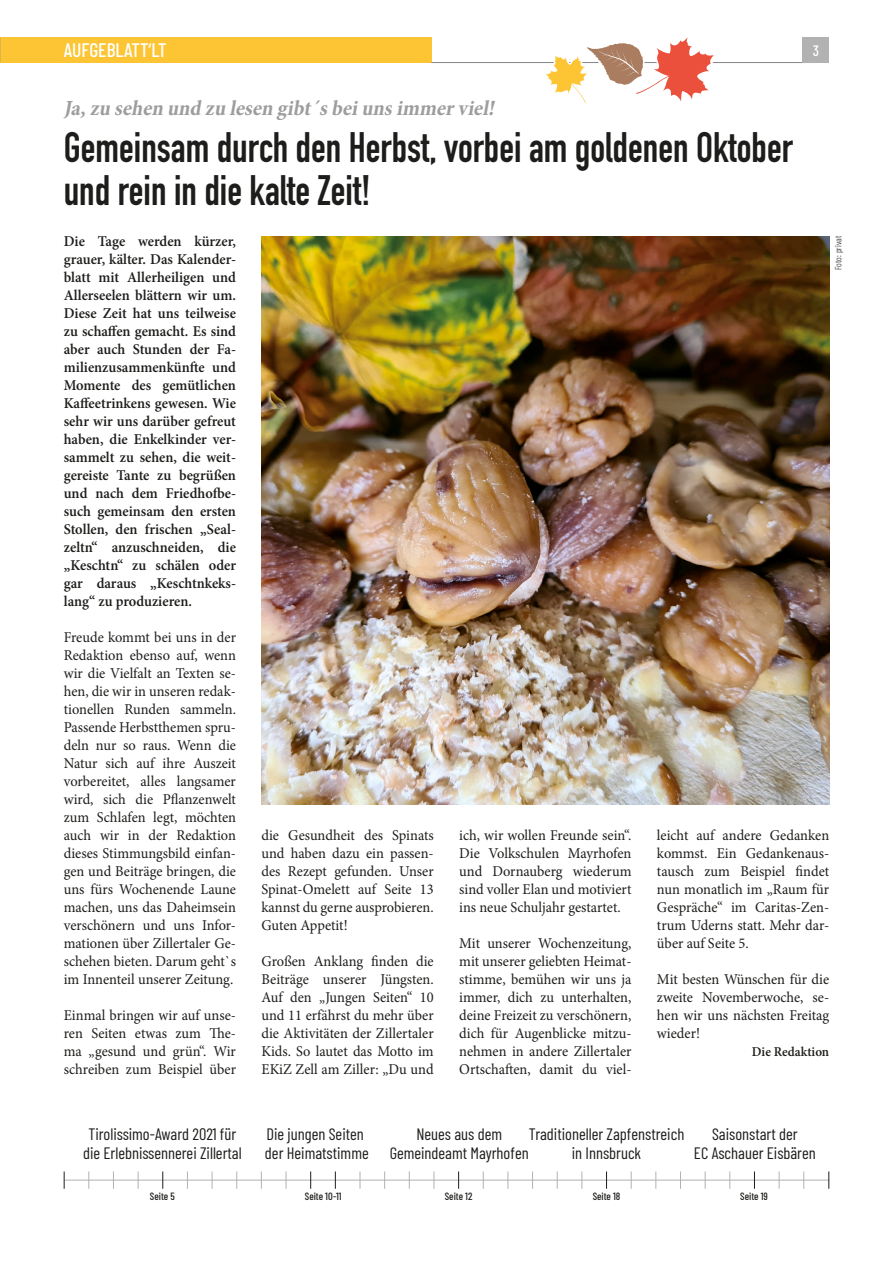
<style>
.page{position:relative;width:893px;height:1263px;background:#fff}
.page>*{position:absolute;margin:0;border:0;box-sizing:border-box;transform-origin:0 0}
.t1{font:42px/43.5px "DIN Engschrift LT Pro";color:#1d1d1b;scale:.95 1}
.t2{font:italic 700 condensed 21.75px "Minion Pro";color:#9d9d9d}
.t3{font:500 19.5px "Barlow Condensed";color:#fff}
.t4{font:16.5px/19.8px "Barlow Condensed";color:#1d1d1b;text-align:center}
.t5{font:15px/18px "Minion Pro";color:#1d1d1b;text-align:justify;scale:.96 1}
.t6{font:600 15px/18px "Minion Pro";color:#1d1d1b;text-align:justify;scale:.96 1}
.t7{font:500 15px "Barlow Condensed";color:#fff}
.t8{font:600 13.5px "Minion Pro";color:#1d1d1b;scale:.96 1}
.t9{font:500 10.5px "Barlow Condensed";color:#1d1d1b}
.t10{font:300 9px "Barlow Condensed";color:#1d1d1b}
</style>
<div class="page">
<div style="left:0;top:37px;width:431px;height:26px;background:#fdc534"></div>
<hr style="left:431px;top:62px;width:386px;height:1px;background:#878787">
<img style="left:261px;top:236px;width:568px;height:568px">
<hr style="left:65px;top:1180px;width:764px;height:1px;background:#b2b2b2">
<svg style="left:64px;top:1171px;width:1px;height:18px"></svg>
<svg style="left:88px;top:1171px;width:1px;height:18px"></svg>
<svg style="left:113px;top:1171px;width:1px;height:18px"></svg>
<svg style="left:138px;top:1171px;width:1px;height:18px"></svg>
<svg style="left:162px;top:1171px;width:1px;height:18px"></svg>
<svg style="left:187px;top:1171px;width:1px;height:18px"></svg>
<svg style="left:212px;top:1171px;width:1px;height:18px"></svg>
<svg style="left:236px;top:1171px;width:1px;height:18px"></svg>
<svg style="left:261px;top:1171px;width:1px;height:18px"></svg>
<svg style="left:286px;top:1171px;width:1px;height:18px"></svg>
<svg style="left:310px;top:1171px;width:1px;height:18px"></svg>
<svg style="left:335px;top:1171px;width:1px;height:18px"></svg>
<svg style="left:360px;top:1171px;width:1px;height:18px"></svg>
<svg style="left:384px;top:1171px;width:1px;height:18px"></svg>
<svg style="left:409px;top:1171px;width:1px;height:18px"></svg>
<svg style="left:434px;top:1171px;width:1px;height:18px"></svg>
<svg style="left:458px;top:1171px;width:1px;height:18px"></svg>
<svg style="left:483px;top:1171px;width:1px;height:18px"></svg>
<svg style="left:508px;top:1171px;width:1px;height:18px"></svg>
<svg style="left:532px;top:1171px;width:1px;height:18px"></svg>
<svg style="left:557px;top:1171px;width:1px;height:18px"></svg>
<svg style="left:581px;top:1171px;width:1px;height:18px"></svg>
<svg style="left:606px;top:1171px;width:1px;height:18px"></svg>
<svg style="left:631px;top:1171px;width:1px;height:18px"></svg>
<svg style="left:655px;top:1171px;width:1px;height:18px"></svg>
<svg style="left:680px;top:1171px;width:1px;height:18px"></svg>
<svg style="left:705px;top:1171px;width:1px;height:18px"></svg>
<svg style="left:729px;top:1171px;width:1px;height:18px"></svg>
<svg style="left:754px;top:1171px;width:1px;height:18px"></svg>
<svg style="left:779px;top:1171px;width:1px;height:18px"></svg>
<svg style="left:803px;top:1171px;width:1px;height:18px"></svg>
<svg style="left:828px;top:1171px;width:1px;height:18px"></svg>
<div style="left:803px;top:37px;width:26px;height:26px;background:#b2b2b2"></div>
<svg style="left:530px;top:37px;width:192px;height:245px"></svg>
<h3 class="t3" style="left:64px;top:36px;width:104px">AUFGEBLATT‘LT</h3>
<p class="t7" style="left:813px;top:40px;width:8px">3</p>
<h2 class="t2" style="left:64px;top:93px;width:437px">Ja,zu sehen und zu lesen gibt´sbeiunsimmerviel!</h2>
<h1 class="t1" style="left:64px;top:126px;width:769px">Gemeinsam durch den Herbst, vorbei am goldenen Oktober und rein in die kalte Zeit!</h1>
<p class="t6" style="left:64px;top:232px;width:181px">Die Tage werden kürzer, grauer, kälter. Das Kalender&shy;blatt mit Allerheiligen und Allerseelen blättern wir um.<br>Diese Zeit hat uns teilweise zu schaffen gemacht. Es sind aber auch Stunden der Fa&shy;milienzusammenkünfte und Momente des gemütlichen Kaffeetrinkens gewesen. Wie sehr wir uns darüber gefreut haben, die Enkelkinder ver&shy;sammelt zu sehen, die weit&shy;gereiste Tante zu begrüßen und nach dem Friedhofbe&shy;such gemeinsam den ersten Stollen, den frischen „Seal&shy;zeltn“ anzuschneiden, die „Keschtn“ zu schälen oder gar daraus „Keschtnkeks&shy;lang“ zu produzieren.</p>
<p class="t5" style="left:64px;top:628px;width:181px">Freude kommt bei uns in der Redaktion ebenso auf, wenn wir die Vielfalt an Texten se&shy;hen, die wir in unseren redak&shy;tionellen Runden sammeln.<br>Passende Herbstthemen spru&shy;deln nur so raus. Wenn die Natur sich auf ihre Auszeit vorbereitet, alles langsamer wird, sich die Pflanzenwelt zum Schlafen legt, möchten auch wir in der Redaktion dieses Stimmungsbild einfan&shy;gen und Beiträge bringen, die uns fürs Wochenende Laune machen, uns das Daheimsein verschönern und uns Infor&shy;mationen über Zillertaler Ge&shy;schehen bieten. Darum geht`s im Innenteil unserer Zeitung.</p>
<p class="t5" style="left:64px;top:1006px;width:181px">Einmal bringen wir auf unse&shy;ren Seiten etwas zum The&shy;ma „gesund und grün“. Wir schreiben zum Beispiel über</p>
<p class="t10" style="left:832px;top:270px;width:36px;rotate:-90deg">Foto: privat</p>
<p class="t5" style="left:459px;top:826px;width:181px">ich, wir wollen Freunde sein“.<br>Die Volkschulen Mayrhofen und Dornauberg wiederum sind voller Elan und motiviert ins neue Schuljahr gestartet.</p>
<p class="t5" style="left:459px;top:934px;width:181px">Mit unserer Wochenzeitung, mit unserer geliebten Heimat&shy;stimme, bemühen wir uns ja immer, dich zu unterhalten, deine Freizeit zu verschönern, dich für Augenblicke mitzu&shy;nehmen in andere Zillertaler Ortschaften, damit du viel-</p>
<p class="t5" style="left:657px;top:826px;width:181px">leicht auf andere Gedanken kommst. Ein Gedankenaus&shy;tausch zum Beispiel findet nun monatlich im „Raum für Gespräche“ im Caritas-Zen&shy;trum Uderns statt. Mehr dar&shy;über auf Seite 5.</p>
<p class="t5" style="left:657px;top:970px;width:181px">Mit besten Wünschen für die zweite Novemberwoche, se&shy;hen wir uns nächsten Freitag wieder!</p>
<p class="t8" style="left:752px;top:1042px;width:82px">Die Redaktion</p>
<p class="t5" style="left:261px;top:826px;width:181px">die Gesundheit des Spinats und haben dazu ein passen&shy;des Rezept gefunden. Unser Spinat-Omelett auf Seite 13 kannst du gerne ausprobieren.<br>Guten Appetit!</p>
<p class="t5" style="left:261px;top:952px;width:181px">Großen Anklang finden die Beiträge unserer Jüngsten.<br>Auf den „Jungen Seiten“ 10 und 11 erfährst du mehr über die Aktivitäten der Zillertaler Kids. So lautet das Motto im EKiZ Zell am Ziller: „Du und</p>
<p class="t4" style="left:83px;top:1122px;width:160px">Tirolissimo-Award 2021 für die Erlebnissennerei Zillertal</p>
<p class="t9" style="left:150px;top:1188px;width:26px">Seite 5</p>
<p class="t4" style="left:265px;top:1122px;width:105px;text-align:left">Die jungen Seiten der Heimatstimme</p>
<p class="t4" style="left:390px;top:1122px;width:140px">Neues aus dem<br>Gemeindeamt Mayrhofen</p>
<p class="t9" style="left:445px;top:1188px;width:29px">Seite 12</p>
<p class="t4" style="left:529px;top:1122px;width:157px">Traditioneller Zapfenstreich in Innsbruck</p>
<p class="t9" style="left:593px;top:1188px;width:29px">Seite 18</p>
<p class="t9" style="left:740px;top:1188px;width:29px">Seite 19</p>
<p class="t4" style="left:694px;top:1122px;width:123px">Saisonstart der<br>EC Aschauer Eisbären</p>
<p class="t9" style="left:305px;top:1188px;width:38px">Seite 10-11</p>
</div>
